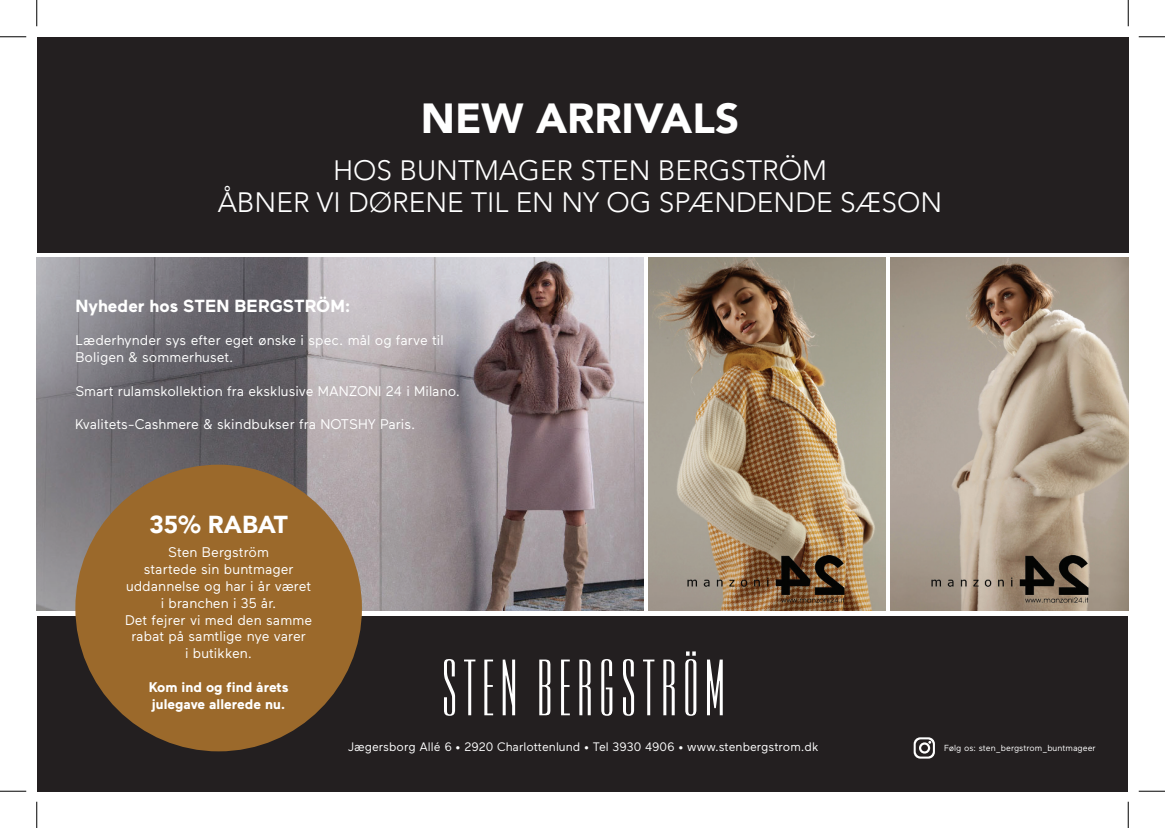
<style>
.page{position:relative;width:1165px;height:828px;background:#fff}
.page>*{position:absolute;margin:0;border:0;box-sizing:border-box;transform-origin:0 0}
.t1{font:900 42px "Avenir";color:#fff}
.t2{font:300 28px/31.5px "Avenir";color:#fff;text-align:center}
.t3{font:900 24.5px "Avenir";color:#fff}
.t4{font:700 17.5px "Maax";color:#fff}
.t5{font:14px/16.8px "Maax";color:#fff}
.t6{font:700 14px/16.8px "Maax";color:#fff}
.t7{font:12.25px "Maax";color:#fff}
.t8{font:8.75px "Maax";color:#fff}
</style>
<div class="page">
<div style="left:37px;top:37px;width:1091px;height:216px;background:#231f20"></div>
<img style="left:648px;top:257px;width:237px;height:353px">
<div style="left:38px;top:615px;width:1090px;height:176px;background:#231f20"></div>
<svg style="left:444px;top:659px;width:11px;height:56px"></svg>
<svg style="left:464px;top:659px;width:11px;height:56px"></svg>
<svg style="left:484px;top:659px;width:9px;height:56px"></svg>
<svg style="left:503px;top:659px;width:12px;height:56px"></svg>
<svg style="left:539px;top:659px;width:11px;height:56px"></svg>
<svg style="left:561px;top:659px;width:9px;height:56px"></svg>
<svg style="left:579px;top:659px;width:12px;height:56px"></svg>
<svg style="left:601px;top:659px;width:11px;height:56px"></svg>
<svg style="left:623px;top:659px;width:11px;height:56px"></svg>
<svg style="left:643px;top:659px;width:11px;height:56px"></svg>
<svg style="left:663px;top:659px;width:12px;height:56px"></svg>
<svg style="left:685px;top:651px;width:11px;height:64px"></svg>
<svg style="left:707px;top:659px;width:16px;height:56px"></svg>
<svg style="left:914px;top:737px;width:21px;height:21px"></svg>
<img style="left:890px;top:257px;width:238px;height:353px">
<img style="left:37px;top:257px;width:606px;height:353px">
<div style="left:75px;top:464px;width:287px;height:287px;background:#9b692b;border-radius:50%"></div>
<svg style="left:0;top:36px;width:26px;height:1px"></svg>
<svg style="left:1139px;top:36px;width:26px;height:1px"></svg>
<svg style="left:0;top:790px;width:26px;height:1px"></svg>
<svg style="left:1139px;top:790px;width:26px;height:1px"></svg>
<svg style="left:36px;top:0;width:1px;height:26px"></svg>
<svg style="left:36px;top:801px;width:1px;height:27px"></svg>
<svg style="left:1128px;top:0;width:1px;height:26px"></svg>
<svg style="left:1128px;top:801px;width:1px;height:27px"></svg>
<h1 class="t1" style="left:421px;top:82px;width:320px">NEW ARRIVALS</h1>
<h2 class="t2" style="left:218px;top:155px;width:726px">HOS BUNTMAGER STEN BERGSTRÖM<br>ÅBNER VI DØRENE TIL EN NY OG SPÆNDENDE SÆSON</h2>
<p class="t4" style="left:75px;top:296px;width:277px">Nyheder hos STEN BERGSTRÖM:</p>
<p class="t5" style="left:75px;top:332px;width:370px">Læderhynder sys efter eget ønske i spec. mål og farve til<br>Boligen &amp; sommerhuset.</p>
<p class="t5" style="left:75px;top:382px;width:386px">Smart rulamskollektion fra eksklusive MANZONI 24 i Milano.</p>
<p class="t5" style="left:75px;top:416px;width:341px">Kvalitets-Cashmere &amp; skindbukser fra NOTSHY Paris.</p>
<h3 class="t3" style="left:149px;top:503px;width:140px">35% RABAT</h3>
<p class="t5" style="left:125px;top:544px;width:189px;text-align:center">Sten Bergström<br>startede sin buntmager uddannelse og har i år været i branchen i 35 år.<br>Det fejrer vi med den samme rabat på samtlige nye varer<br>i butikken.</p>
<p class="t6" style="left:149px;top:678px;width:141px">Kom ind og find årets julegave allerede nu.</p>
<p class="t7" style="left:348px;top:740px;width:472px">Jægersborg Allé 6 • 2920 Charlottenlund • Tel 3930 4906 • www.stenbergstrom.dk</p>
<p class="t8" style="left:944px;top:743px;width:153px">Følg os: sten_bergstrom_buntmageer</p>
</div>
